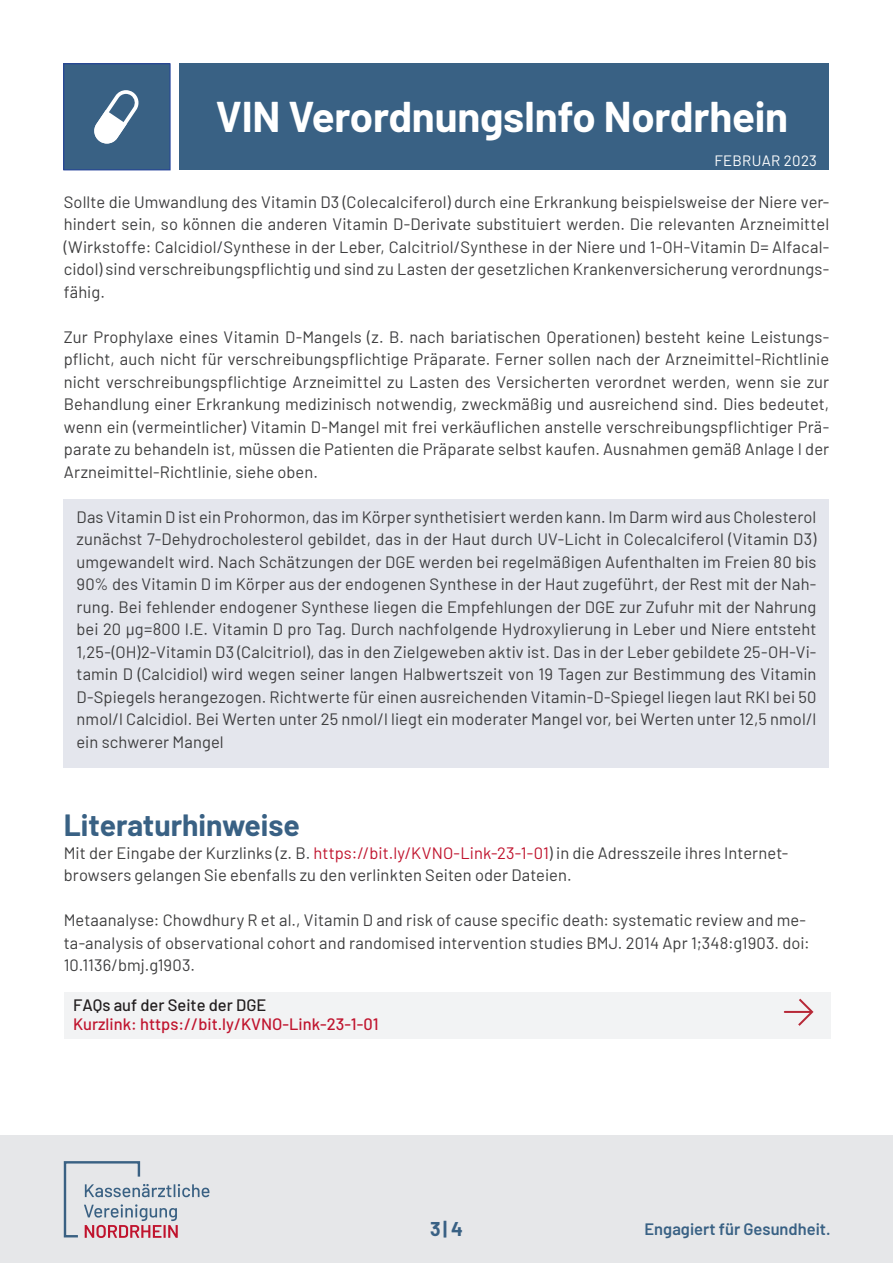
<style>
.page{position:relative;width:893px;height:1263px;background:#fff}
.page>*{position:absolute;margin:0;border:0;box-sizing:border-box;transform-origin:0 0}
.t1{font:700 42px "Barlow";letter-spacing:-.005em;color:#fff}
.t2{font:700 30px "Barlow";color:#396184}
.t3{font:700 19.5px "Barlow";color:#396184}
._1_0_-_Fließtext_-_1{font:16.5px/22.5px "Barlow";letter-spacing:.005em;color:#3e3e3f;text-align:justify}
.t4{font:500 16.5px "Barlow";color:#c0142e}
.t5{font:600 16.5px "Barlow";color:#396184}
.t6{font:500 16.5px "Barlow";color:#231f20}
.t7{font:15px "Barlow";letter-spacing:.02em;color:#fff}
.s1{color:#c0142e}
</style>
<div class="page">
<div style="left:180px;top:64px;width:649px;height:106px;background:#396184"></div>
<div style="left:64px;top:64px;width:106px;height:106px;background:#396184"></div>
<div style="left:64px;top:64px;width:106px;height:106px;border:1px solid #223f99"></div>
<svg style="left:94px;top:90px;width:45px;height:54px"></svg>
<div style="left:0;top:1135px;width:893px;height:128px;background:#e6e7e9"></div>
<svg style="left:64px;top:1161px;width:145px;height:77px"></svg>
<div style="left:64px;top:499px;width:765px;height:268px;background:#e4e6ed"></div>
<div style="left:65px;top:992px;width:766px;height:47px;background:#f2f3f4"></div>
<svg style="left:796px;top:998px;width:18px;height:28px"></svg>
<hr style="left:785px;top:1011px;width:26px;height:2px;background:#b72837">
<h1 class="t1" style="left:216px;top:86px;width:574px">VIN VerordnungsInfo Nordrhein</h1>
<p class="t7" style="left:714px;top:149px;width:104px">FEBRUAR 2023</p>
<p class="_1_0_-_Fließtext_-_1" style="left:64px;top:189px;width:767px">Sollte die Umwandlung des Vitamin D3 (Colecalciferol) durch eine Erkrankung beispielsweise der Niere ver&shy;hindert sein, so können die anderen Vitamin D-Derivate substituiert werden. Die relevanten Arzneimittel (Wirkstoffe: Calcidiol/Synthese in der Leber, Calcitriol/Synthese in der Niere und 1-OH-Vitamin D= Alfacal&shy;cidol) sind verschreibungspflichtig und sind zu Lasten der gesetzlichen Krankenversicherung verordnungs&shy;fähig.</p>
<p class="_1_0_-_Fließtext_-_1" style="left:64px;top:324px;width:767px">Zur Prophylaxe eines Vitamin D-Mangels (z. B. nach bariatischen Operationen) besteht keine Leistungs&shy;pflicht, auch nicht für verschreibungspflichtige Präparate. Ferner sollen nach der Arzneimittel-Richtlinie nicht verschreibungspflichtige Arzneimittel zu Lasten des Versicherten verordnet werden, wenn sie zur Behandlung einer Erkrankung medizinisch notwendig, zweckmäßig und ausreichend sind. Dies bedeutet, wenn ein (vermeintlicher) Vitamin D-Mangel mit frei verkäuflichen anstelle verschreibungspflichtiger Prä&shy;parate zu behandeln ist, müssen die Patienten die Präparate selbst kaufen. Ausnahmen gemäß Anlage I der Arzneimittel-Richtlinie, siehe oben.</p>
<p class="_1_0_-_Fließtext_-_1" style="left:77px;top:504px;width:741px">Das Vitamin D ist ein Prohormon, das im Körper synthetisiert werden kann. Im Darm wird aus Cholesterol zunächst 7-Dehydrocholesterol gebildet, das in der Haut durch UV-Licht in Colecalciferol (Vitamin D3) umgewandelt wird. Nach Schätzungen der DGE werden bei regelmäßigen Aufenthalten im Freien 80 bis 90% des Vitamin D im Körper aus der endogenen Synthese in der Haut zugeführt, der Rest mit der Nah&shy;rung. Bei fehlender endogener Synthese liegen die Empfehlungen der DGE zur Zufuhr mit der Nahrung bei 20 µg=800 I.E. Vitamin D pro Tag. Durch nachfolgende Hydroxylierung in Leber und Niere entsteht 1,25-(OH)2-Vitamin D3 (Calcitriol), das in den Zielgeweben aktiv ist. Das in der Leber gebildete 25-OH-Vi&shy;tamin D (Calcidiol) wird wegen seiner langen Halbwertszeit von 19 Tagen zur Bestimmung des Vitamin D-Spiegels herangezogen. Richtwerte für einen ausreichenden Vitamin-D-Spiegel liegen laut RKI bei 50 nmol/l Calcidiol. Bei Werten unter 25 nmol/l liegt ein moderater Mangel vor, bei Werten unter 12,5 nmol/l ein schwerer Mangel</p>
<p class="t2" style="left:64px;top:803px;width:238px">Literaturhinweise</p>
<p class="_1_0_-_Fließtext_-_1" style="left:64px;top:840px;width:726px">Mit der Eingabe der Kurzlinks (z. B. <span class="s1">https://bit.ly/KVNO-Link-23-1-01</span>) in die Adresszeile ihres Internet&shy;browsers gelangen Sie ebenfalls zu den verlinkten Seiten oder Dateien.</p>
<p class="_1_0_-_Fließtext_-_1" style="left:64px;top:908px;width:747px;text-align:left">Metaanalyse: Chowdhury R et al., Vitamin D and risk of cause specific death: systematic review and me&shy;ta-analysis of observational cohort and randomised intervention studies BMJ. 2014 Apr 1;348:g1903. doi:<br>10.1136/bmj.g1903.</p>
<p class="t6" style="left:73px;top:993px;width:195px">FAQs auf der Seite der DGE</p>
<p class="t4" style="left:73px;top:1012px;width:307px">Kurzlink: https://bit.ly/KVNO-Link-23-1-01</p>
<p class="t3" style="left:430px;top:1214px;width:34px">3| 4</p>
<p class="t5" style="left:645px;top:1217px;width:188px">Engagiert für Gesundheit.</p>
</div>
